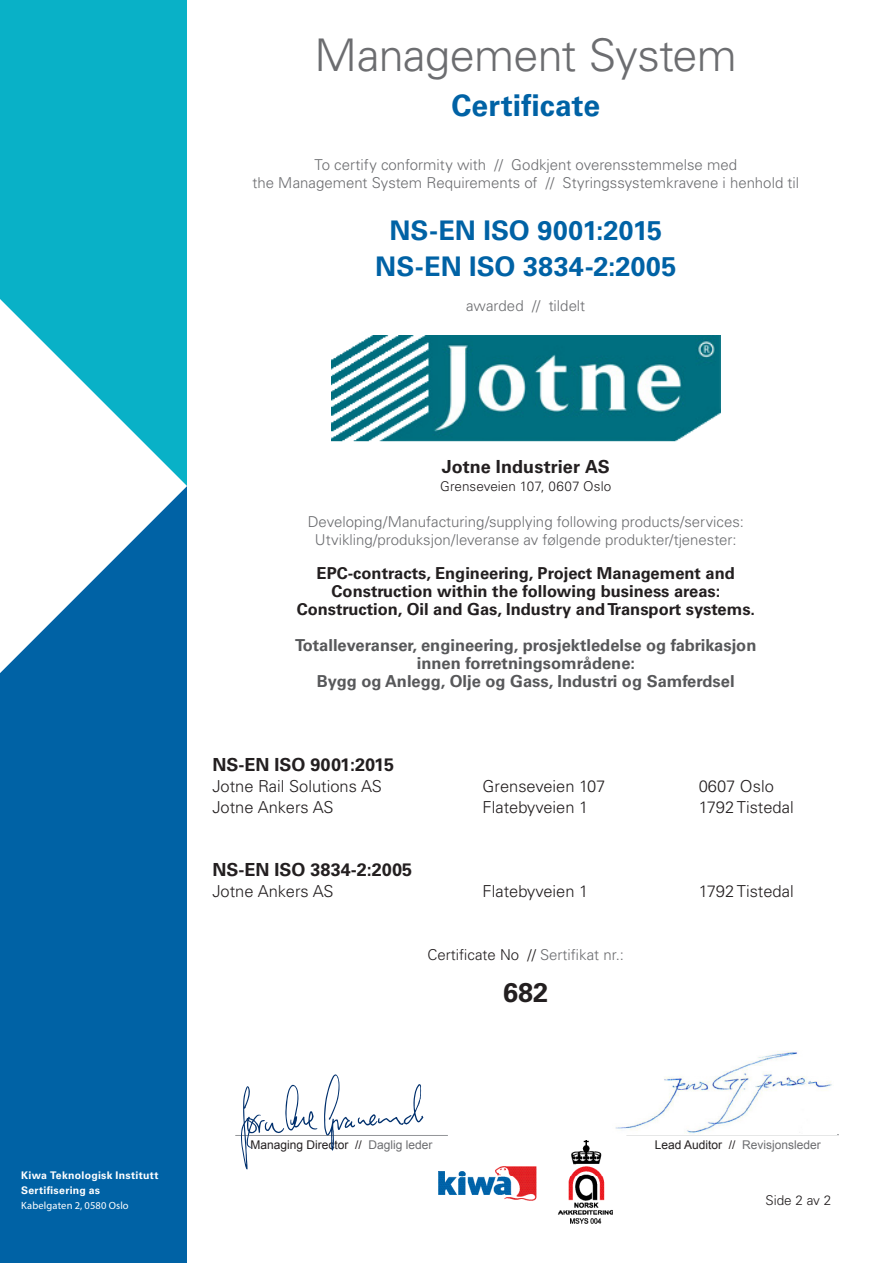
<style>
.page{position:relative;width:893px;height:1263px;background:#fff}
.page>*{position:absolute;margin:0;border:0;box-sizing:border-box;transform-origin:0 0}
.certificate_title{font:300 45px "Univers LT Std";letter-spacing:-.015em;color:#6c6d70}
.certificate{font:700 30px "Univers LT Std";letter-spacing:.005em;color:#0062a5}
.certificate-2{font:700 27px "Univers LT Std";letter-spacing:.005em;color:#0062a5}
.t1{font:700 27px "Univers LT Std";color:#231f20}
.explanation_text{font:700 18px "Univers LT Std";color:#231f20}
.t2{font:700 16.5px "Univers LT Std";color:#231f20}
.t3{font:700 16.5px "Univers LT Std";color:#57585a}
.t4{font:300 16.5px "Univers LT Std";color:#231f20}
.explanation_text-2{font:300 15px "Univers LT Std";color:#6c6d70}
.t5{font:300 15px "Univers LT Std";color:#231f20}
.explanation_text-3{font:300 13.5px "Univers LT Std";color:#231f20}
.t6{font:12px "Arial";color:#231f20}
.t7{font:12px "Arial";color:#6c6d70}
.t8{font:700 10.5px/15px "Univers LT Std";letter-spacing:.025em;color:#fff}
.t9{font:10.5px "Myriad Pro";letter-spacing:.015em;color:#fff}
.s1{color:#6c6d70}
.s2{color:#231f20}
</style>
<div class="page">
<div style="left:0;top:486px;width:187px;height:777px;background:#0062a5"></div>
<div style="left:0;top:0;width:187px;height:486px;background:#09b1c7"></div>
<svg style="left:0;top:299px;width:187px;height:374px;fill:#fff"></svg>
<hr style="left:235px;top:1135px;width:213px;height:1px;background:#939598">
<hr style="left:626px;top:1134px;width:213px;height:1px;background:#939598">
<img style="left:439px;top:1140px;width:174px;height:83px">
<img style="left:331px;top:336px;width:389px;height:106px">
<svg style="left:324px;top:1074px;width:99px;height:76px"></svg>
<svg style="left:241px;top:1085px;width:76px;height:84px"></svg>
<img style="left:615px;top:1051px;width:217px;height:83px">
<p class="certificate_title" style="left:315px;top:28px;width:424px">Management System</p>
<p class="certificate" style="left:451px;top:88px;width:150px">Certificate</p>
<p class="explanation_text-2" style="left:314px;top:155px;width:424px">To certify conformity with // Godkjent overensstemmelse med</p>
<p class="explanation_text-2" style="left:252px;top:173px;width:548px">the Management System Requirements of // Styringssystemkravene i henhold til</p>
<p class="certificate-2" style="left:389px;top:215px;width:274px">NS-EN ISO 9001:2015</p>
<p class="certificate-2" style="left:375px;top:251px;width:303px">NS-EN ISO 3834-2:2005</p>
<p class="explanation_text-2" style="left:466px;top:296px;width:120px">awarded // tildelt</p>
<p class="explanation_text" style="left:442px;top:456px;width:170px">Jotne Industrier AS</p>
<p class="explanation_text-3" style="left:440px;top:478px;width:172px">Grenseveien 107, 0607 Oslo</p>
<p class="explanation_text-2" style="left:308px;top:512px;width:438px">Developing/Manufacturing/supplying following products/services:</p>
<p class="explanation_text-2" style="left:315px;top:530px;width:423px">Utvikling/produksjon/leveranse av følgende produkter/tjenester:</p>
<p class="t2" style="left:317px;top:564px;width:420px">EPC-contracts, Engineering, Project Management and</p>
<p class="t2" style="left:332px;top:582px;width:390px">Construction within the following business areas:</p>
<p class="t2" style="left:297px;top:600px;width:460px">Construction, Oil and Gas, Industry and Transport systems.</p>
<p class="t3" style="left:295px;top:636px;width:463px">Totalleveranser, engineering, prosjektledelse og fabrikasjon</p>
<p class="t3" style="left:417px;top:654px;width:220px">innen forretningsområdene:</p>
<p class="t3" style="left:317px;top:672px;width:419px">Bygg og Anlegg, Olje og Gass, Industri og Samferdsel</p>
<p class="explanation_text" style="left:213px;top:754px;width:183px">NS-EN ISO 9001:2015</p>
<p class="t4" style="left:213px;top:777px;width:171px">Jotne Rail Solutions AS</p>
<p class="t4" style="left:483px;top:777px;width:124px">Grenseveien 107</p>
<p class="t4" style="left:699px;top:777px;width:77px">0607 Oslo</p>
<p class="t4" style="left:213px;top:798px;width:122px">Jotne Ankers AS</p>
<p class="t4" style="left:483px;top:798px;width:107px">Flatebyveien 1</p>
<p class="t4" style="left:699px;top:798px;width:96px">1792 Tistedal</p>
<p class="explanation_text" style="left:213px;top:859px;width:201px">NS-EN ISO 3834-2:2005</p>
<p class="t4" style="left:213px;top:882px;width:122px">Jotne Ankers AS</p>
<p class="t4" style="left:483px;top:882px;width:107px">Flatebyveien 1</p>
<p class="t4" style="left:699px;top:882px;width:96px">1792 Tistedal</p>
<p class="t5" style="left:428px;top:946px;width:198px">Certificate No // <span class="s1">Sertifikat nr.:</span></p>
<p class="t1" style="left:503px;top:977px;width:47px">682</p>
<p class="t8" style="left:21px;top:1168px;width:139px">Kiwa Teknologisk Institutt<br>Sertifisering as</p>
<p class="t9" style="left:21px;top:1199px;width:109px">Kabelgaten 2, 0580 Oslo</p>
<p class="t6" style="left:251px;top:1136px;width:184px">Managing Director // <span class="s1">Daglig leder</span></p>
<p class="t7" style="left:655px;top:1136px;width:168px"><span class="s2">Lead Auditor //</span> Revisjonsleder</p>
<p class="explanation_text-3" style="left:765px;top:1192px;width:67px">Side 2 av 2</p>
</div>
